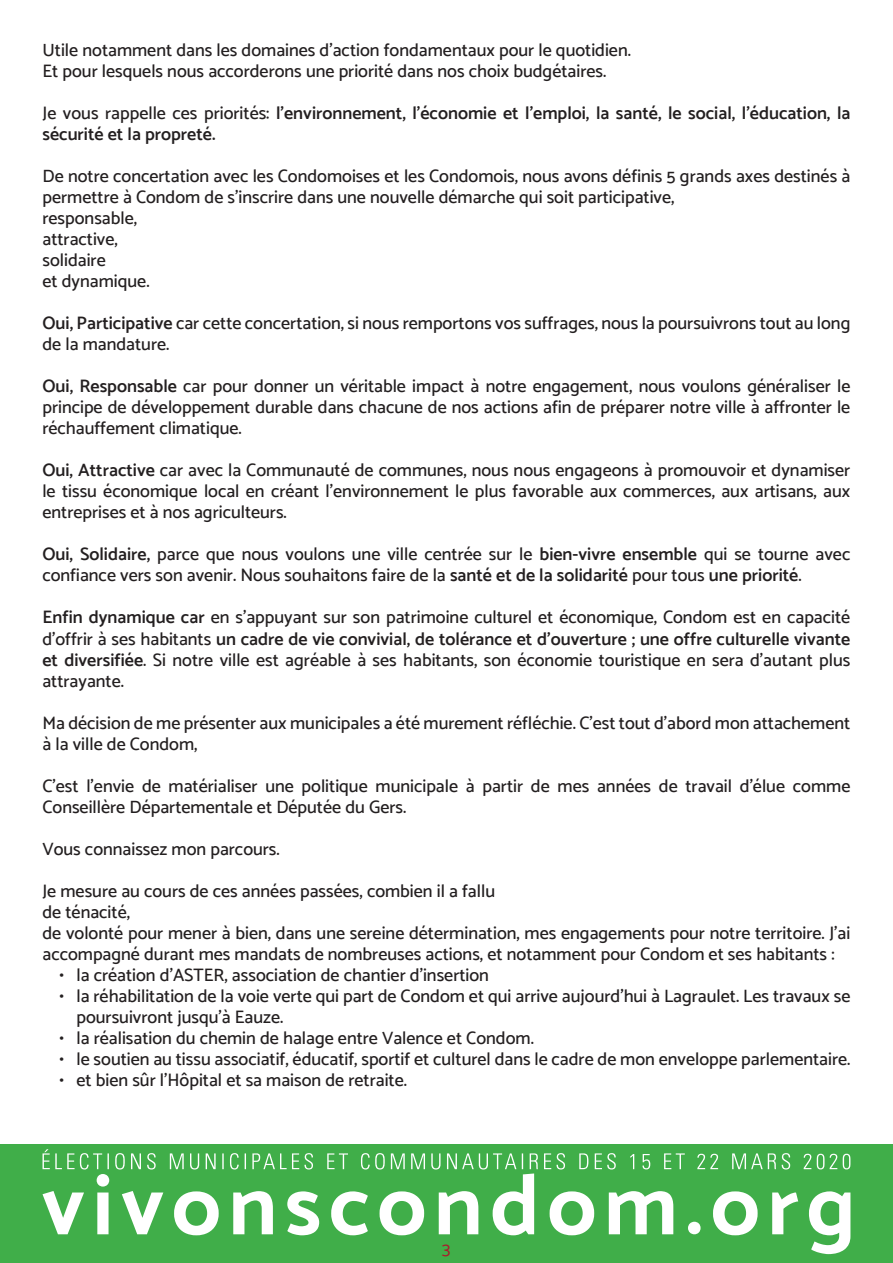
<style>
.page{position:relative;width:893px;height:1263px;background:#fff}
.page>*{position:absolute;margin:0;border:0;box-sizing:border-box;transform-origin:0 0}
.t1{font:500 18px/21px "Catamaran";color:#231f20}
.t2{font:600 18px/21px "Catamaran";color:#231f20}
.t3{font:18px "Catamaran";color:#ad182b}
.s1{font-weight:500}
.s2{font-weight:600}
</style>
<div class="page">
<div style="left:0;top:1144px;width:893px;height:119px;background:#40ae49"></div>
<svg style="left:43px;top:1149px;width:807px;height:20px"></svg>
<svg style="left:43px;top:1173px;width:807px;height:81px"></svg>
<p class="t1" style="left:43px;top:40px;width:590px">Utile notamment dans les domaines d’action fondamentaux pour le quotidien.<br>Et pour lesquels nous accorderons une priorité dans nos choix budgétaires.</p>
<p class="t2" style="left:43px;top:103px;width:809px"><span class="s1">Je vous rappelle ces priorités:</span> l’environnement, l’économie et l’emploi, la santé, le social, l’éducation, la sécurité et la propreté.</p>
<p class="t1" style="left:42px;top:166px;width:809px">De notre concertation avec les Condomoises et les Condomois, nous avons définis 5 grands axes destinés à permettre à Condom de s’inscrire dans une nouvelle démarche qui soit participative,<br>responsable,<br>attractive,<br>solidaire<br>et dynamique.</p>
<p class="t1" style="left:42px;top:313px;width:809px"><span class="s2">Oui, Participative</span> car cette concertation, si nous remportons vos suffrages, nous la poursuivrons tout au long de la mandature.</p>
<p class="t1" style="left:42px;top:376px;width:809px;text-align:justify"><span class="s2">Oui, Responsable</span> car pour donner un véritable impact à notre engagement, nous voulons généraliser le principe de développement durable dans chacune de nos actions afin de -préparer notre ville à affronter le réchauffement climatique.</p>
<p class="t1" style="left:42px;top:460px;width:809px;text-align:justify"><span class="s2">Oui, Attractive</span> car avec la Communauté de communes, nous nous engageons à promouvoir et dynamiser le tissu économique local en créant l’environnement le plus favorable aux commerces, aux artisans, aux entreprises et à nos agriculteurs.</p>
<p class="t1" style="left:42px;top:544px;width:809px"><span class="s2">Oui, Solidaire,</span> parce que nous voulons une ville centrée sur le <span class="s2">bien-vivre ensemble</span> qui se tourne avec confiance vers son avenir. Nous souhaitons faire de la <span class="s2">santé et de la solidarité</span> pour tous <span class="s2">une priorité</span>.</p>
<p class="t1" style="left:42px;top:607px;width:809px;text-align:justify"><span class="s2">Enfin dynamique car</span> en s’appuyant sur son patrimoine culturel et économique, Condom est en capacité d’offrir à ses habitants <span class="s2">un cadre de vie convivial, de tolérance et d’ouverture ; une offre culturelle vivante et diversifiée</span>. Si notre ville est agréable à ses habitants, son économie touristique en sera d’autant plus attrayante.</p>
<p class="t1" style="left:42px;top:712px;width:809px">Ma décision de me présenter aux municipales a été murement réfléchie. C’est tout d’abord mon attachement à la ville de Condom,</p>
<p class="t1" style="left:42px;top:775px;width:809px">C’est l’envie de matérialiser une politique municipale à partir de mes années de travail d’élue comme<br>Conseillère Départementale et Députée du Gers.</p>
<p class="t1" style="left:42px;top:838px;width:239px">Vous connaissez mon parcours.</p>
<p class="t1" style="left:42px;top:880px;width:809px">Je mesure au cours de ces années passées, combien il a fallu<br>de ténacité,<br>de volonté pour mener à bien, dans une sereine détermination, mes engagements pour notre territoire. J’ai accompagné durant mes mandats de nombreuses actions, et notamment pour Condom et ses habitants :</p>
<p class="t1" style="left:59px;top:964px;width:431px">• la création d’ASTER, association de chantier d’insertion</p>
<p class="t1" style="left:76px;top:985px;width:775px;text-indent:-17px">• la réhabilitation de la voie verte qui part de Condom et qui arrive aujourd’hui à Lagraulet. Les travaux se poursuivront jusqu’à Eauze.</p>
<p class="t1" style="left:59px;top:1027px;width:476px">• la réalisation du chemin de halage entre Valence et Condom.</p>
<p class="t1" style="left:59px;top:1048px;width:792px">• le soutien au tissu associatif, éducatif, sportif et culturel dans le cadre de mon enveloppe parlementaire.</p>
<p class="t1" style="left:59px;top:1069px;width:349px">• et bien sûr l’Hôpital et sa maison de retraite.</p>
<p class="t3" style="left:442px;top:1238px;width:10px">3</p>
</div>
